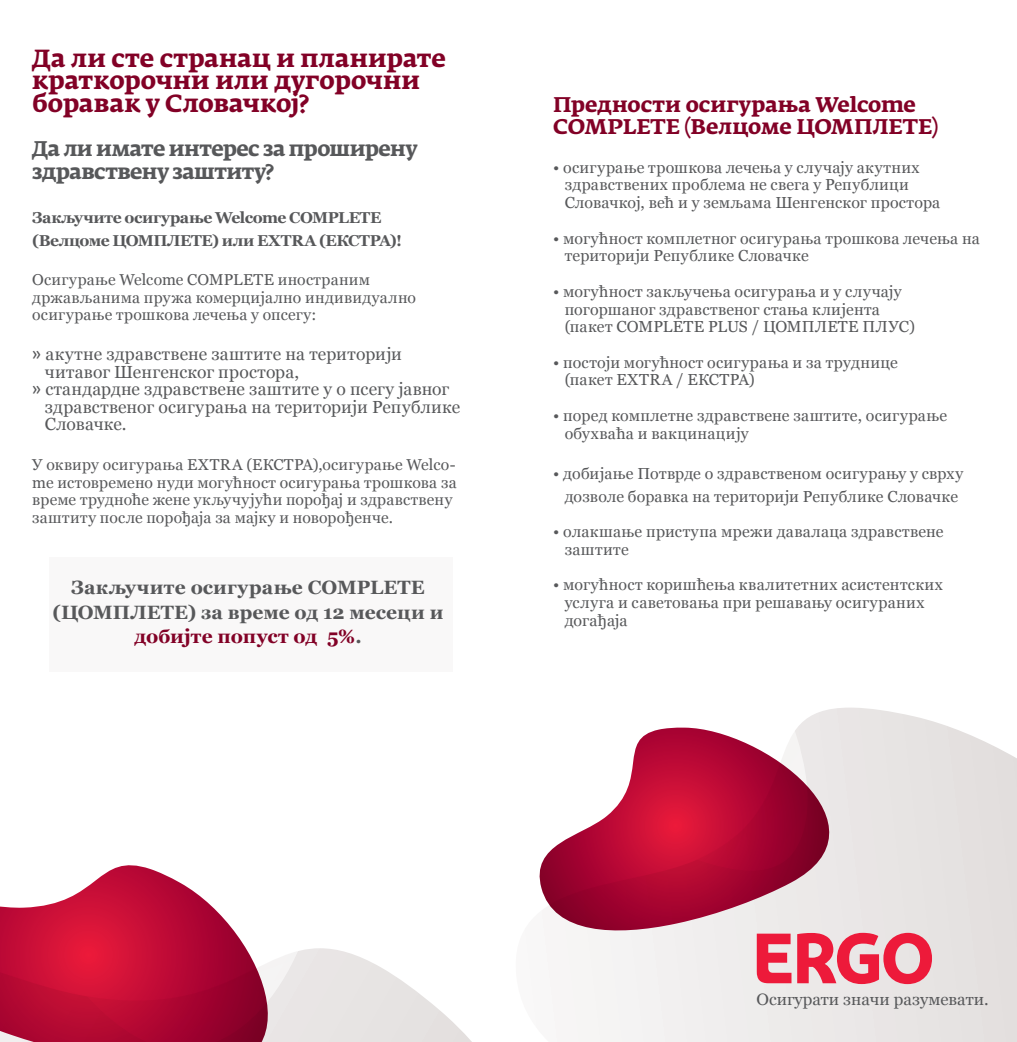
<style>
.page{position:relative;width:1017px;height:1042px;background:#fff}
.page>*{position:absolute;margin:0;border:0;box-sizing:border-box;transform-origin:0 0}
.Copy_DIN_Lang_Highli{font:700 24.5px/22.4px "Fedra Serif A Pro";letter-spacing:.005em;color:#820126}
.Copy_DIN_Lang_Highli-2{font:700 21px/22.4px "Fedra Serif A Pro";letter-spacing:.005em;color:#820126}
.Copy_DIN_Lang_Highli-3{font:700 21px/22.4px "Fedra Serif A Pro";letter-spacing:-.025em;color:#57585a}
.Copy_DIN_Lang_Highli-4{font:700 19.25px/24.5px "Georgia";letter-spacing:.005em;color:#57585a;text-align:center}
.Copy_DIN_Lang_Highli-5{font:17.5px/17.5px "Georgia";letter-spacing:.01em;color:#57585a}
.t1{font:16.45px "Georgia";color:#57585a}
.t2{font:15.92px/17.7px "Georgia";letter-spacing:.015em;color:#57585a}
.Copy_DIN_Lang_Highli-6{font:15.75px/17.5px "Georgia";letter-spacing:.015em;color:#57585a}
.Copy_DIN_Lang_Highli-7{font:700 15.75px/22.4px "Georgia";letter-spacing:-.025em;color:#57585a}
.s1{font-family:"FS Me"}
.s2{color:#820126}
</style>
<div class="page">
<div style="left:49px;top:557px;width:403px;height:114px;background:#f9f8f8"></div>
<svg style="left:388px;top:972px;width:84px;height:70px"></svg>
<svg style="left:306px;top:948px;width:82px;height:94px;background:#e9e6e5"></svg>
<svg style="left:0;top:865px;width:306px;height:177px"></svg>
<svg style="left:566px;top:709px;width:451px;height:333px"></svg>
<svg style="left:566px;top:707px;width:302px;height:211px;fill:#ebe8e8"></svg>
<svg style="left:539px;top:727px;width:308px;height:209px"></svg>
<svg style="left:797px;top:933px;width:135px;height:51px;background:#eb6e80"></svg>
<svg style="left:757px;top:933px;width:34px;height:50px;background:#ec576d"></svg>
<p class="Copy_DIN_Lang_Highli" style="left:32px;top:47px;width:415px">Да ли сте странац и планирате краткорочни или дугорочни боравак у Словачкој?</p>
<p class="Copy_DIN_Lang_Highli-3" style="left:32px;top:138px;width:386px">Да ли имате интерес за проширену здравствену заштиту?</p>
<p class="Copy_DIN_Lang_Highli-7" style="left:32px;top:207px;width:371px">Закључите осигурање Welcome COMPLETE (Велцоме ЦОМПЛЕТЕ) или EXTRA (ЕКСТРА)!</p>
<p class="Copy_DIN_Lang_Highli-6" style="left:32px;top:272px;width:385px">Осигурање Welcome COMPLETE иностраним држављанима пружа комерцијално индивидуално осигурање трошкова лечења у опсегу:</p>
<p class="Copy_DIN_Lang_Highli-5" style="left:45px;top:346px;width:359px;text-indent:-13px"><span class="s1">»</span> акутне здравствене заштите на територији читавог Шенгенског простора,</p>
<p class="Copy_DIN_Lang_Highli-5" style="left:32px;top:381px;width:418px"><span class="s1">»</span> стандардне здравствене заштите у о псегу јавног</p>
<p class="Copy_DIN_Lang_Highli-5" style="left:45px;top:398px;width:417px">здравственог осигурања на територији Републике</p>
<p class="Copy_DIN_Lang_Highli-5" style="left:45px;top:416px;width:83px">Словачке.</p>
<p class="Copy_DIN_Lang_Highli-6" style="left:32px;top:456px;width:426px">У оквиру осигурања EXTRA (ЕКСТРА),осигурање Welco&shy;me истовремено нуди могућност осигурања трошкова за време трудноће жене укључујући порођај и здравствену заштиту после порођаја за мајку и новорођенче.</p>
<p class="Copy_DIN_Lang_Highli-4" style="left:53px;top:575px;width:392px">Закључите осигурање COMPLETE (ЦОМПЛЕТЕ) за време од 12 месеци и <span class="s2">добијте попуст од 5%</span>.</p>
<p class="Copy_DIN_Lang_Highli-2" style="left:553px;top:93px;width:386px">Предности осигурања Welcome<br>COMPLETE (Велцоме ЦОМПЛЕТЕ)</p>
<p class="t2" style="left:553px;top:159px;width:368px">• осигурање трошкова лечења у случају акутних</p>
<p class="t2" style="left:565px;top:176px;width:346px">здравствених проблема не свега у Републици</p>
<p class="t2" style="left:565px;top:194px;width:377px">Словачкој, већ и у земљама Шенгенског простора</p>
<p class="t2" style="left:553px;top:230px;width:428px">• могућност комплетног осигурања трошкова лечења на</p>
<p class="t2" style="left:565px;top:247px;width:246px">територији Републике Словачке</p>
<p class="t2" style="left:565px;top:283px;width:338px;text-indent:-12px">• могућност закључења осигурања и у случају погоршаног здравственог стања клијента</p>
<p class="t2" style="left:565px;top:318px;width:352px">(пакет COMPLETE PLUS / ЦОМПЛЕТЕ ПЛУС)</p>
<p class="t2" style="left:565px;top:354px;width:335px;text-indent:-12px">• постоји могућност осигурања и за труднице (пакет EXTRA / ЕКСТРА)</p>
<p class="t2" style="left:553px;top:407px;width:395px">• поред комплетне здравствене заштите, осигурање</p>
<p class="t2" style="left:565px;top:425px;width:186px">обухваћа и вакцинацију</p>
<p class="t2" style="left:553px;top:465px;width:412px">• добијање Потврде о здравственом осигурању у сврху</p>
<p class="t2" style="left:565px;top:488px;width:395px">дозволе боравка на територији Републике Словачке</p>
<p class="t2" style="left:553px;top:523px;width:392px">• олакшање приступа мрежи давалаца здравствене</p>
<p class="t2" style="left:565px;top:541px;width:66px">заштите</p>
<p class="t2" style="left:553px;top:576px;width:391px">• могућност коришћења квалитетних асистентских</p>
<p class="t2" style="left:565px;top:594px;width:361px">услуга и саветовања при решавању осигураних</p>
<p class="t2" style="left:565px;top:612px;width:64px">догађаја</p>
<p class="t1" style="left:756px;top:989px;width:234px">Осигурати значи разумевати.</p>
</div>
